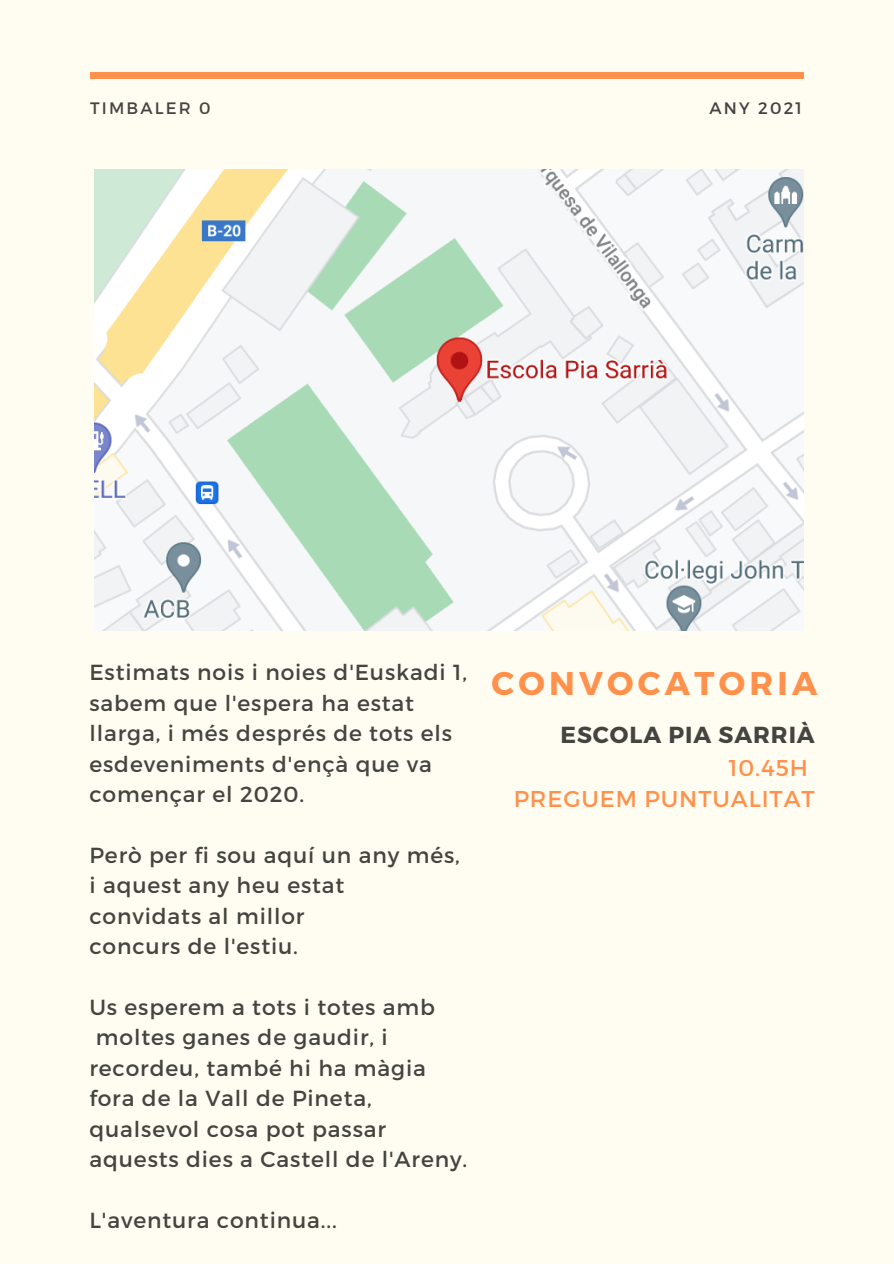
<style>
.page{position:relative;width:894px;height:1264px;background:#fff}
.page>*{position:absolute;margin:0;border:0;box-sizing:border-box;transform-origin:0 0}
.t1{font:700 32.85px "Montserrat";letter-spacing:.13em;color:#ff914d}
.t2{font:700 23.25px "Montserrat";letter-spacing:.04em;color:#444440}
.t3{font:22.8px "Montserrat";letter-spacing:.04em;color:#ff914d}
.t4{font:21.75px/30.5px "Montserrat";letter-spacing:.04em;color:#444440}
.t5{font:16.5px "Montserrat";letter-spacing:.13em;color:#444440}
.t6{font:16.5px "Montserrat";letter-spacing:.13em;color:#434141}
</style>
<div class="page">
<div style="left:0;top:0;width:893px;height:1263px;background:#fffdf1"></div>
<img style="left:95px;top:169px;width:708px;height:462px">
<div style="left:90px;top:72px;width:713px;height:6px;background:#ff914d"></div>
<p class="t5" style="left:90px;top:97px;width:122px">TIMBALER 0</p>
<p class="t6" style="left:709px;top:97px;width:94px">ANY 2021</p>
<p class="t4" style="left:89px;top:656px;width:379px">Estimats nois i noies d'Euskadi 1, sabem que l'espera ha estat llarga, i més després de tots els esdeveniments d'ençà que va començar el 2020.</p>
<p class="t4" style="left:89px;top:838px;width:372px">Però per fi sou aquí un any més,</p>
<p class="t4" style="left:89px;top:869px;width:256px">i aquest any heu estat</p>
<p class="t4" style="left:89px;top:899px;width:216px">convidats al millor</p>
<p class="t4" style="left:89px;top:930px;width:210px">concurs de l'estiu.</p>
<p class="t4" style="left:89px;top:990px;width:379px">Us esperem a tots i totes amb moltes ganes de gaudir, i recordeu, també hi ha màgia fora de la Vall de Pineta, qualsevol cosa pot passar aquests dies a Castell de l'Areny.</p>
<p class="t4" style="left:89px;top:1203px;width:249px">L'aventura continua...</p>
<p class="t1" style="left:491px;top:662px;width:327px">CONVOCATORIA</p>
<p class="t2" style="left:560px;top:719px;width:256px">ESCOLA PIA SARRIÀ</p>
<p class="t3" style="left:728px;top:752px;width:81px">10.45H</p>
<p class="t3" style="left:513px;top:784px;width:302px">PREGUEM PUNTUALITAT</p>
</div>
